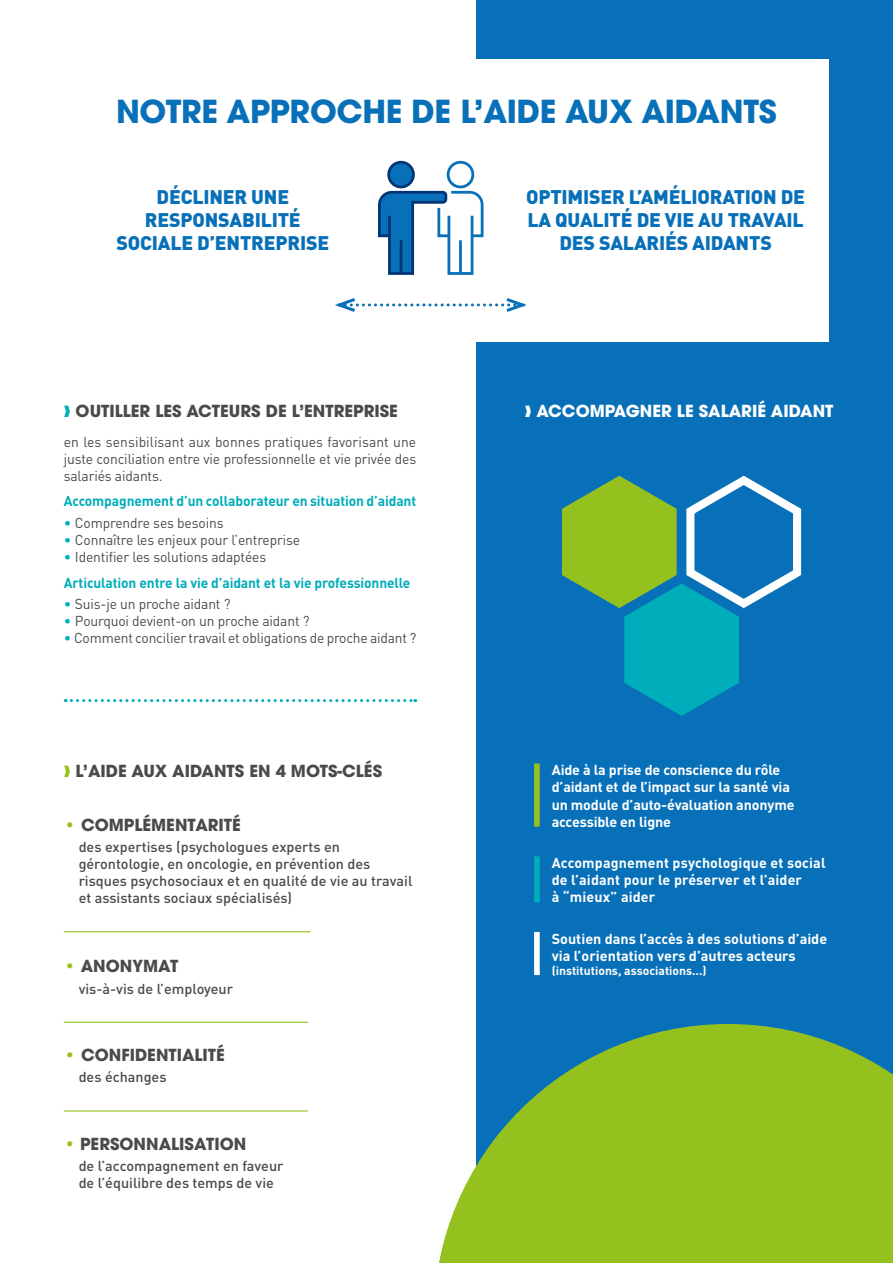
<style>
.page{position:relative;width:893px;height:1263px;background:#fff}
.page>*{position:absolute;margin:0;border:0;box-sizing:border-box;transform-origin:0 0}
.t1{font:700 31.5px "Avant Garde";letter-spacing:-.01em;color:#0870b8}
.t2{font:900 19.5px/23.4px "DIN";letter-spacing:-.01em;color:#0870b8;text-align:center}
.t3{font:700 16.5px "Avant Garde";color:#4a4a49}
.t4{font:700 16.5px "Avant Garde";color:#fff}
.t5{font:14.25px/17.1px "DIN";letter-spacing:-.01em;color:#4a4a49;text-align:justify}
.t6{font:700 14.25px/17.1px "DIN";color:#fff}
.t7{font:500 14.25px/17.1px "DIN";color:#4a4a49}
.t8{font:700 14.25px/25.7px "DIN";letter-spacing:-.01em;color:#00adba}
.t9{font:700 12px "DIN";color:#fff}
.s1{color:#00adba}
.s2{font-weight:400}
.s3{font-weight:400;color:#4a4a49}
.s4{color:#95c11f}
</style>
<div class="page">
<div style="left:477px;top:0;width:416px;height:1263px;background:#0870b8"></div>
<div style="left:64px;top:60px;width:765px;height:282px;background:#fff"></div>
<svg style="left:562px;top:475px;width:240px;height:241px"></svg>
<hr style="left:64px;top:931px;width:246px;height:1px;background:#95c11f">
<hr style="left:64px;top:1022px;width:244px;height:1px;background:#95c11f">
<hr style="left:64px;top:1110px;width:244px;height:1px;background:#95c11f">
<div style="left:534px;top:763px;width:6px;height:64px;background:#95c11f"></div>
<div style="left:534px;top:856px;width:6px;height:46px;background:#00adba"></div>
<div style="left:534px;top:932px;width:6px;height:43px;background:#fff"></div>
<div style="left:389px;top:162px;width:24px;height:25px;background:#0870b8;border-radius:50%"></div>
<div style="left:387px;top:161px;width:28px;height:27px;border:3px solid #003675;border-radius:50%"></div>
<div style="left:447px;top:161px;width:27px;height:27px;border:3px solid #0870b8;border-radius:50%"></div>
<svg style="left:378px;top:190px;width:106px;height:85px"></svg>
<hr style="left:400px;top:240px;width:2px;height:33px;background:#003675">
<svg style="left:65px;top:699px;width:351px;height:3px"></svg>
<svg style="left:335px;top:298px;width:192px;height:14px"></svg>
<svg style="left:439px;top:1024px;width:454px;height:239px;fill:#95c11f"></svg>
<h1 class="t1" style="left:116px;top:91px;width:662px">NOTRE APPROCHE DE L’AIDE AUX AIDANTS</h1>
<h2 class="t2" style="left:116px;top:184px;width:214px">DÉCLINER UNE<br>RESPONSABILITÉ<br>SOCIALE D’ENTREPRISE</h2>
<h2 class="t2" style="left:526px;top:184px;width:281px">OPTIMISER L’AMÉLIORATION DE<br>LA QUALITÉ DE VIE AU TRAVAIL<br>DES SALARIÉS AIDANTS</h2>
<p class="t3" style="left:64px;top:400px;width:336px"><span class="s1">❱</span> OUTILLER LES ACTEURS DE L’ENTREPRISE</p>
<p class="t5" style="left:64px;top:433px;width:354px">en les sensibilisant aux bonnes pratiques favorisant une juste conciliation entre vie professionnelle et vie privée des salariés aidants.</p>
<p class="t8" style="left:64px;top:488px;width:354px">Accompagnement d’un collaborateur en situation d’aidant</p>
<p class="t5" style="left:64px;top:514px;width:161px"><span class="s1">•</span> Comprendre ses besoins</p>
<p class="t5" style="left:64px;top:531px;width:238px"><span class="s1">•</span> Connaître les enjeux pour l’entreprise</p>
<p class="t8" style="left:64px;top:543px;width:348px"><span class="s2">•</span> <span class="s3">Identifier les solutions adaptées<br></span>Articulation entre la vie d’aidant et la vie professionnelle</p>
<p class="t5" style="left:64px;top:595px;width:168px"><span class="s1">•</span> Suis-je un proche aidant ?</p>
<p class="t5" style="left:64px;top:612px;width:247px"><span class="s1">•</span> Pourquoi devient-on un proche aidant ?</p>
<p class="t5" style="left:64px;top:629px;width:354px"><span class="s1">•</span> Comment concilier travail et obligations de proche aidant ?</p>
<p class="t3" style="left:64px;top:760px;width:320px"><span class="s4">❱</span> L’AIDE AUX AIDANTS EN 4 MOTS-CLÉS</p>
<p class="t3" style="left:64px;top:814px;width:179px"><span class="s4">•</span> COMPLÉMENTARITÉ</p>
<p class="t7" style="left:79px;top:838px;width:335px">des expertises (psychologues experts en gérontologie, en oncologie, en prévention des risques psychosociaux et en qualité de vie au travail et assistants sociaux spécialisés)</p>
<p class="t3" style="left:64px;top:955px;width:116px"><span class="s4">•</span> ANONYMAT</p>
<p class="t7" style="left:79px;top:979px;width:156px">vis-à-vis de l’employeur</p>
<p class="t3" style="left:64px;top:1044px;width:163px"><span class="s4">•</span> CONFIDENTIALITÉ</p>
<p class="t7" style="left:79px;top:1068px;width:89px">des échanges</p>
<p class="t3" style="left:64px;top:1133px;width:184px"><span class="s4">•</span> PERSONNALISATION</p>
<p class="t7" style="left:79px;top:1157px;width:206px">de l’accompagnement en faveur de l’équilibre des temps de vie</p>
<p class="t4" style="left:525px;top:400px;width:310px">❱ ACCOMPAGNER LE SALARIÉ AIDANT</p>
<p class="t6" style="left:552px;top:761px;width:244px">Aide à la prise de conscience du rôle d’aidant et de l’impact sur la santé via un module d’auto-évaluation anonyme accessible en ligne</p>
<p class="t6" style="left:552px;top:854px;width:275px">Accompagnement psychologique et social de l’aidant pour le préserver et l’aider<br>à “mieux” aider</p>
<p class="t6" style="left:552px;top:929px;width:277px">Soutien dans l’accès à des solutions d’aide via l’orientation vers d’autres acteurs</p>
<p class="t9" style="left:552px;top:963px;width:156px">(institutions, associations...)</p>
</div>
